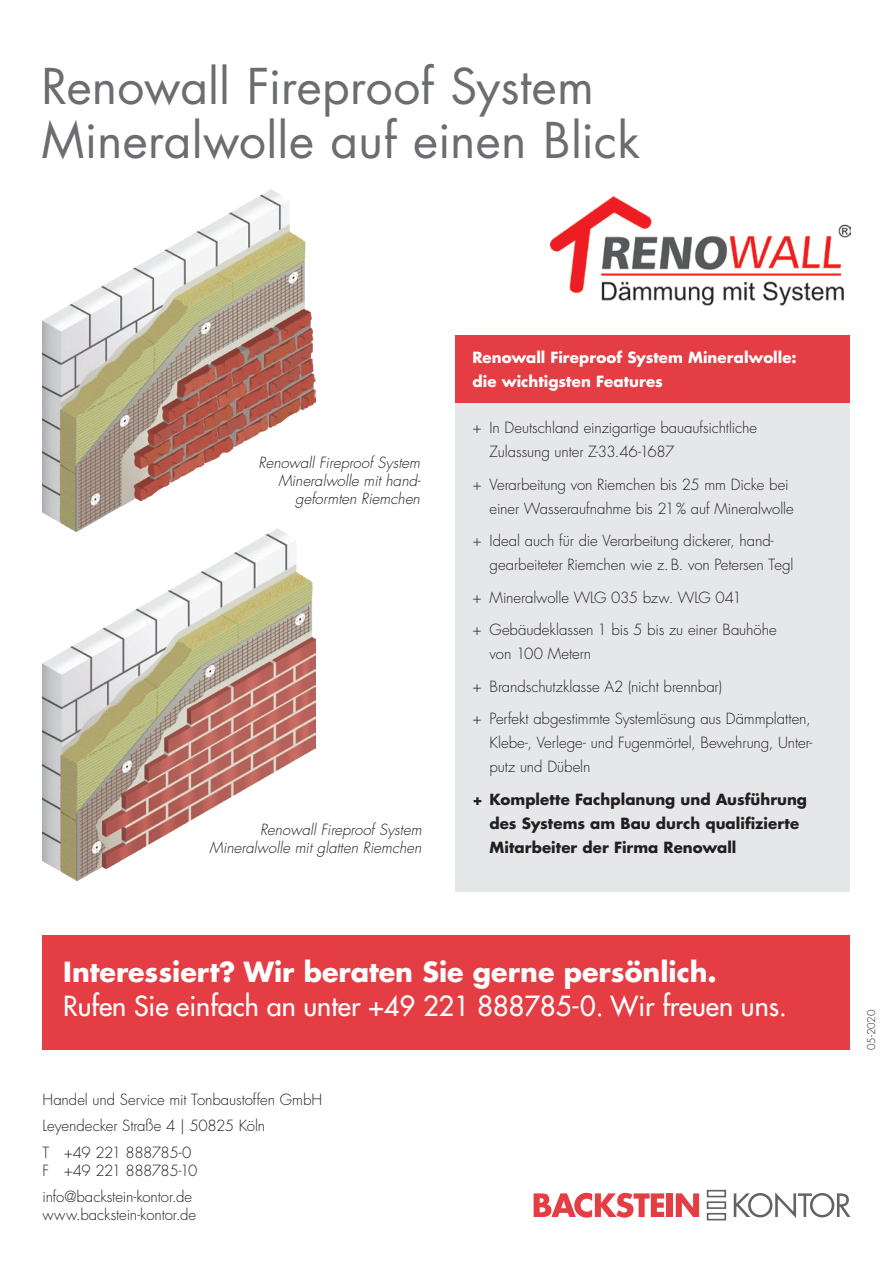
<style>
.page{position:relative;width:893px;height:1263px;background:#fff}
.page>*{position:absolute;margin:0;border:0;box-sizing:border-box;transform-origin:0 0}
.t1{font:48px/54px "Futura LT Pro";letter-spacing:.005em;color:#6c6d70}
.t2{font:500 27px "Futura LT Pro";color:#fff}
.t3{font:700 27px "Futura LT Pro";color:#fff}
.t4{font:300 15px/24px "Futura LT Pro";letter-spacing:-.01em;color:#231f20}
.t5{font:italic 300 15px/18px "Futura LT Pro";color:#231f20;text-align:right}
.t6{font:700 15px/24px "Futura LT Pro";color:#231f20}
.t7{font:700 15px "Futura LT Pro";color:#fff}
.t8{font:300 15px/18px "Futura LT Pro";letter-spacing:-.045em;color:#231f20}
.t9{font:300 10.5px "Futura LT Pro";letter-spacing:-.01em;color:#231f20}
</style>
<div class="page">
<svg style="left:534px;top:1193px;width:130px;height:24px"></svg>
<div style="left:667px;top:1193px;width:6px;height:24px;background:#e43e44"></div>
<svg style="left:676px;top:1193px;width:23px;height:24px"></svg>
<svg style="left:734px;top:1192px;width:116px;height:26px"></svg>
<svg style="left:706px;top:1189px;width:21px;height:32px"></svg>
<img style="left:43px;top:189px;width:272px;height:340px">
<img style="left:550px;top:197px;width:300px;height:109px">
<div style="left:43px;top:935px;width:807px;height:115px;background:#e43e44"></div>
<img style="left:43px;top:529px;width:272px;height:351px">
<div style="left:455px;top:335px;width:395px;height:556px;background:#e6e7e9"></div>
<div style="left:455px;top:335px;width:395px;height:68px;background:#e43e44"></div>
<p class="t1" style="left:41px;top:59px;width:600px">Renowall Fireproof System<br>Mineralwolle auf einen Blick</p>
<p class="t5" style="left:259px;top:454px;width:164px">Renowall Fireproof System<br>Mineralwolle mit hand&shy;geformten Riemchen</p>
<p class="t5" style="left:210px;top:821px;width:213px">Renowall Fireproof System<br>Mineralwolle mit glatten Riemchen</p>
<p class="t7" style="left:472px;top:345px;width:326px">Renowall Fireproof System Mineralwolle:</p>
<p class="t7" style="left:472px;top:369px;width:192px">die wichtigsten Features</p>
<p class="t4" style="left:490px;top:416px;width:269px;text-indent:-17px">+ In Deutschland einzigartige bauaufsichtliche<br>Zulassung unter Z-33.46-1687</p>
<p class="t4" style="left:490px;top:472px;width:306px;text-indent:-17px">+ Verarbeitung von Riemchen bis 25 mm Dicke bei einer Wasseraufnahme bis 21 % auf Mineralwolle</p>
<p class="t4" style="left:490px;top:529px;width:305px;text-indent:-17px">+ Ideal auch für die Verarbeitung dickerer, hand&shy;gearbeiteter Riemchen wie z. B. von Petersen Tegl</p>
<p class="t4" style="left:472px;top:585px;width:271px">+ Mineralwolle WLG 035 bzw. WLG 041</p>
<p class="t4" style="left:490px;top:618px;width:289px;text-indent:-17px">+ Gebäudeklassen 1 bis 5 bis zu einer Bauhöhe von 100 Metern</p>
<p class="t4" style="left:472px;top:674px;width:251px">+ Brandschutzklasse A2 (nicht brennbar)</p>
<p class="t4" style="left:490px;top:707px;width:324px;text-align:justify;text-indent:-17px">+ Perfekt abgestimmte Systemlösung aus Dämmplatten, Klebe-, Verlege- und Fugenmörtel, Bewehrung, Unter&shy;putz und Dübeln</p>
<p class="t6" style="left:490px;top:787px;width:319px;text-indent:-17px">+ Komplette Fachplanung und Ausführung des Systems am Bau durch qualifizierte<br>Mitarbeiter der Firma Renowall</p>
<p class="t3" style="left:63px;top:951px;width:655px">Interessiert? Wir beraten Sie gerne persönlich.</p>
<p class="t2" style="left:63px;top:986px;width:725px">Rufen Sie einfach an unter +49 221 888785-0. Wir freuen uns.</p>
<p class="t4" style="left:43px;top:1087px;width:281px">Handel und Service mit Tonbaustoffen GmbH</p>
<p class="t4" style="left:43px;top:1114px;width:224px">Leyendecker Straße 4 | 50825 Köln</p>
<p class="t8" style="left:43px;top:1143px;width:156px">T +49 221 888785-0<br>F +49 221 888785-10</p>
<p class="t4" style="left:43px;top:1188px;width:155px;line-height:18px">info@backstein-kontor.de www.backstein-kontor.de</p>
<p class="t9" style="left:864px;top:1050px;width:42px;rotate:-90deg">05-2020</p>
</div>
